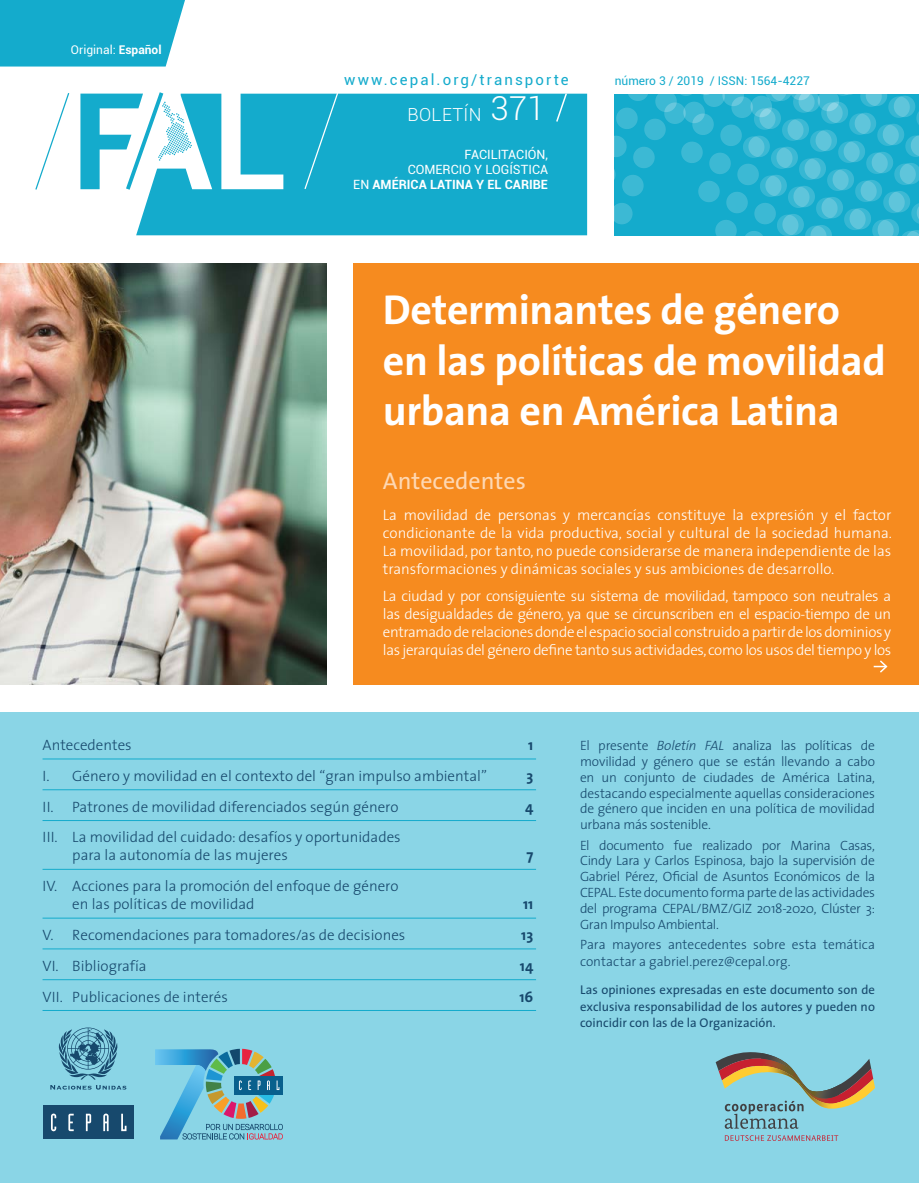
<style>
.page{position:relative;width:919px;height:1183px;background:#fff}
.page>*{position:absolute;margin:0;border:0;box-sizing:border-box;transform-origin:0 0}
.t1{font:700 42px/50.4px "The Sans";letter-spacing:-.01em;color:#fff}
.t2{font:300 33px "Roboto";color:#fff}
.t3{font:24px "The Sans";color:#fed8b3}
.t4{font:300 18px "Roboto";letter-spacing:.025em;color:#fff}
.t5{font:300 15px/18px "The Sans";letter-spacing:-.01em;color:#fff;text-align:justify}
.t6{font:300 15px/18px "The Sans";color:#17496d}
.t7{font:15px "Roboto";letter-spacing:.14em;color:#14abcc}
.t8{font:700 15px "The Sans";color:#17496d}
.t9{font:300 13.5px/15.9px "The Sans";letter-spacing:-.01em;color:#17496d;text-align:justify}
.t10{font:12.75px/16.2px "The Sans";color:#17496d;text-align:justify}
.t11{font:12.75px/15.3px "Roboto";color:#fff;text-align:right}
.t12{font:12px "Roboto";color:#14abcc}
.t13{font:12px "Roboto";color:#fff}
.s1{font-weight:700}
.s2{font-weight:600}
.s3{font-style:italic}
</style>
<div class="page">
<img style="left:0;top:263px;width:326px;height:421px">
<div style="left:353px;top:263px;width:565px;height:421px;background:#f68b1f"></div>
<div style="left:0;top:712px;width:918px;height:470px;background:#8ad5e6"></div>
<hr style="left:43px;top:758px;width:493px;height:1px;background:#14abcc">
<hr style="left:43px;top:789px;width:493px;height:1px;background:#14abcc">
<hr style="left:43px;top:820px;width:493px;height:1px;background:#14abcc">
<hr style="left:43px;top:868px;width:493px;height:1px;background:#14abcc">
<hr style="left:43px;top:917px;width:493px;height:1px;background:#14abcc">
<hr style="left:43px;top:948px;width:493px;height:1px;background:#14abcc">
<hr style="left:43px;top:979px;width:493px;height:1px;background:#14abcc">
<hr style="left:43px;top:1009px;width:493px;height:1px;background:#14abcc">
<svg style="left:614px;top:94px;width:304px;height:142px;background:#2bb3d0"></svg>
<div style="left:136px;top:94px;width:451px;height:141px;background:#14abcc"></div>
<svg style="left:555px;top:94px;width:32px;height:29px"></svg>
<svg style="left:35px;top:93px;width:35px;height:97px"></svg>
<svg style="left:303px;top:93px;width:36px;height:97px;background:#1eaece"></svg>
<svg style="left:80px;top:92px;width:203px;height:102px"></svg>
<div style="left:0;top:0;width:185px;height:66px;background:#14abcc"></div>
<div style="left:43px;top:1105px;width:90px;height:33px;background:#17496d"></div>
<svg style="left:51px;top:1113px;width:5px;height:17px"></svg>
<svg style="left:68px;top:1113px;width:6px;height:17px"></svg>
<svg style="left:86px;top:1113px;width:5px;height:17px"></svg>
<svg style="left:103px;top:1113px;width:6px;height:17px"></svg>
<svg style="left:121px;top:1113px;width:5px;height:17px"></svg>
<svg style="left:50px;top:1027px;width:76px;height:62px"></svg>
<svg style="left:155px;top:1048px;width:128px;height:91px"></svg>
<svg style="left:873px;top:660px;width:15px;height:13px"></svg>
<svg style="left:724px;top:1135px;width:114px;height:5px"></svg>
<svg style="left:715px;top:1052px;width:159px;height:76px"></svg>
<p class="t13" style="left:71px;top:42px;width:92px">Original: <span class="s1">Español</span></p>
<p class="t7" style="left:344px;top:69px;width:226px">www.cepal.org/transporte</p>
<h3 class="t4" style="left:407px;top:102px;width:76px">BOLETÍN</h3>
<h2 class="t2" style="left:490px;top:86px;width:56px">371</h2>
<p class="t11" style="left:353px;top:146px;width:196px">FACILITACIÓN,<br>COMERCIO Y LOGÍSTICA<br>EN <span class="s1">AMÉRICA LATINA Y EL CARIBE</span></p>
<p class="t12" style="left:614px;top:72px;width:196px">número 3 / 2019 / ISSN: 1564-4227</p>
<h1 class="t1" style="left:383px;top:283px;width:504px">Determinantes de género en las políticas de movilidad urbana en Am<span class="s2">é</span>rica Latina</h1>
<h3 class="t3" style="left:383px;top:461px;width:144px">Antecedentes</h3>
<p class="t5" style="left:383px;top:505px;width:510px">La movilidad de personas y mercancías constituye la expresión y el factor condicionante de la vida productiva, social y cultural de la sociedad humana.<br>La movilidad, por tanto, no puede considerarse de manera independiente de las transformaciones y dinámicas sociales y sus ambiciones de desarrollo.</p>
<p class="t5" style="left:383px;top:585px;width:510px">La ciudad y por consiguiente su sistema de movilidad, tampoco son neutrales a las desigualdades de género, ya que se circunscriben en el espacio-tiempo de un entramado de relaciones donde el espacio social construido a partir de los dominios y las jerarquías del género define tanto sus actividades, como los usos del tiempo y los</p>
<p class="t6" style="left:43px;top:735px;width:91px">Antecedentes</p>
<p class="t8" style="left:528px;top:732px;width:7px">1</p>
<p class="t6" style="left:43px;top:766px;width:446px">I. Género y movilidad en el contexto del “gran impulso ambiental”</p>
<p class="t8" style="left:526px;top:763px;width:8px">3</p>
<p class="t6" style="left:43px;top:796px;width:357px">II. Patrones de movilidad diferenciados según género</p>
<p class="t8" style="left:525px;top:793px;width:10px">4</p>
<p class="t6" style="left:72px;top:827px;width:330px;text-indent:-30px">III. La movilidad del cuidado: desafíos y oportunidades para la autonomía de las mujeres</p>
<p class="t8" style="left:526px;top:842px;width:8px">7</p>
<p class="t6" style="left:72px;top:876px;width:328px;text-indent:-30px">IV. Acciones para la promoción del enfoque de género en las políticas de movilidad</p>
<p class="t8" style="left:523px;top:891px;width:12px">11</p>
<p class="t6" style="left:43px;top:925px;width:364px">V. Recomendaciones para tomadores/as de decisiones</p>
<p class="t8" style="left:521px;top:922px;width:13px">13</p>
<p class="t6" style="left:43px;top:955px;width:106px">VI. Bibliografía</p>
<p class="t8" style="left:520px;top:952px;width:15px">14</p>
<p class="t6" style="left:43px;top:986px;width:187px">VII. Publicaciones de interés</p>
<p class="t8" style="left:519px;top:983px;width:15px">16</p>
<p class="t9" style="left:580px;top:736px;width:296px">El presente <span class="s3">Boletín FAL</span> analiza las políticas de movilidad y género que se están llevando a cabo en un conjunto de ciudades de América Latina, destacando especialmente aquellas consideraciones de género que inciden en una política de movilidad urbana más sostenible.</p>
<p class="t9" style="left:580px;top:836px;width:296px">El documento fue realizado por Marina Casas, Cindy Lara y Carlos Espinosa, bajo la supervisión de Gabriel Pérez, Oficial de Asuntos Económicos de la CEPAL. Este documento forma parte de las actividades del programa CEPAL/BMZ/GIZ 2018-2020, Clúster 3:<br>Gran Impulso Ambiental.</p>
<p class="t9" style="left:580px;top:935px;width:296px">Para mayores antecedentes sobre esta temática contactar a gabriel.perez@cepal.org.</p>
<p class="t10" style="left:580px;top:981px;width:296px">Las opiniones expresadas en este documento son de exclusiva responsabilidad de los autores y pueden no coincidir con las de la Organización.</p>
</div>
